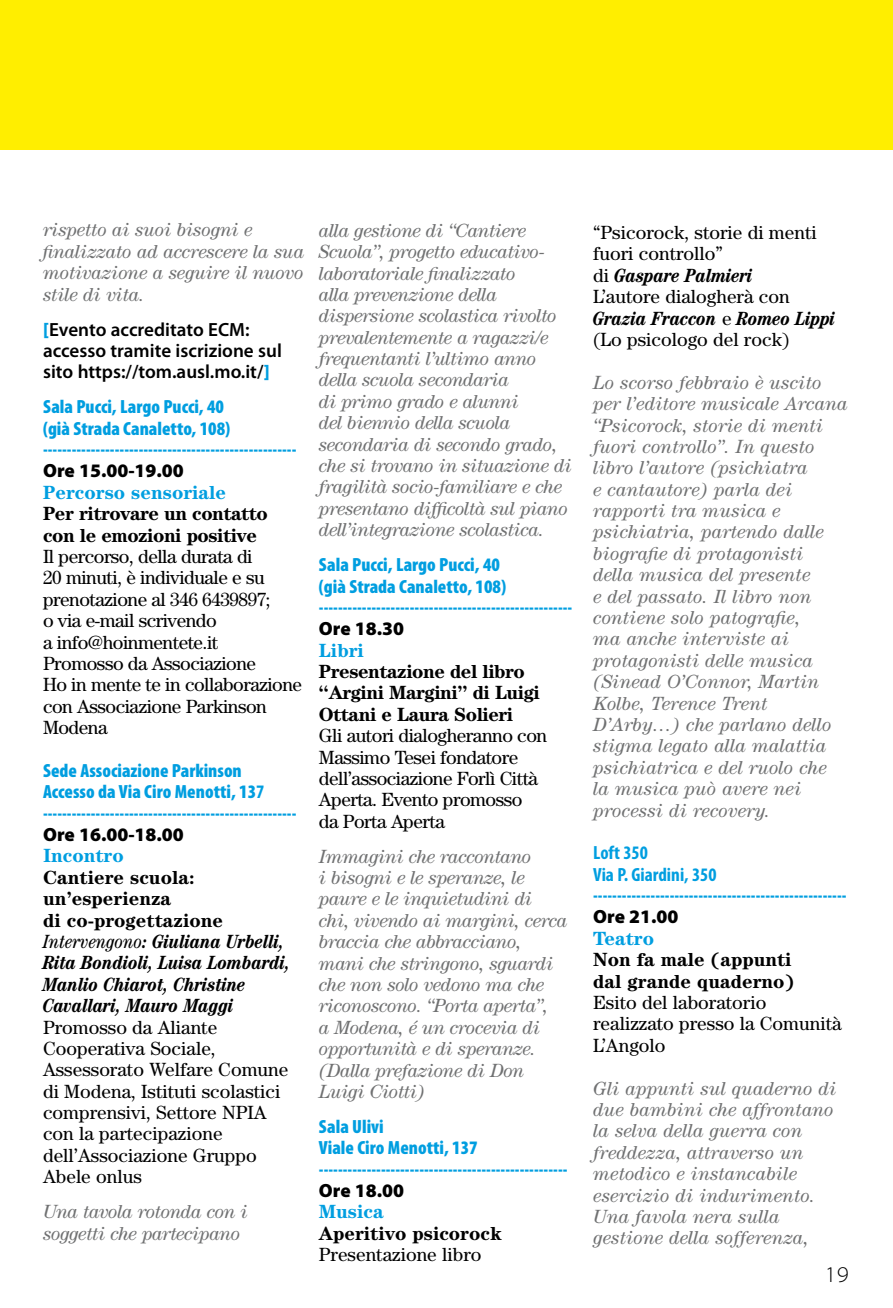
<style>
.page{position:relative;width:893px;height:1308px;background:#fff}
.page>*{position:absolute;margin:0;border:0;box-sizing:border-box;transform-origin:0 0}
.t1{font:300 semi-expanded 22.5px "Myriad Pro";color:#000}
.t2{font:italic 19.12px/21.4px "Century Std";letter-spacing:-.015em;color:#707172}
.t3{font:900 condensed 19.12px/21.4px "Myriad Pro";color:#009ee0}
.t4{font:19.12px/21.4px "Century";color:#000}
.t5{font:19.12px/21.4px "Century";letter-spacing:-.025em;color:#000}
.t6{font:700 19.12px/21.4px "Century";letter-spacing:-.025em;color:#000}
.t7{font:700 19.12px/21.4px "Century";color:#000}
.t8{font:italic 700 condensed 19.12px/21.4px "Century Std";color:#000}
.t9{font:600 19.12px/21.4px "Myriad Pro";color:#000}
.t10{font:900 19.12px "Myriad Pro";color:#000}
.t11{font:700 19.12px "Century";color:#009ee0}
.t12{font:700 condensed 19.12px/21.4px "Myriad Pro";color:#009ee0}
.s1{font-weight:900;color:#009ee0}
.s2{font-weight:700}
.s3{font-weight:400}
.s4{font-weight:700;font-style:italic;font-stretch:condensed}
</style>
<div class="page">
<div style="left:0;top:0;width:893px;height:150px;background:#fe0"></div>
<p class="t2" style="left:43px;top:219px;width:263px">rispetto ai suoi bisogni e finalizzato ad accrescere la sua motivazione a seguire il nuovo stile di vita.</p>
<p class="t9" style="left:43px;top:318px;width:240px"><span class="s1">[</span>Evento accreditato ECM: accesso tramite iscrizione sul sito https://tom.ausl.mo.it/<span class="s1">]</span></p>
<p class="t3" style="left:43px;top:395px;width:255px">Sala Pucci, Largo Pucci, 40<br>(già Strada Canaletto, 108) -----------------------------------------------------</p>
<p class="t10" style="left:43px;top:458px;width:142px">Ore 15.00-19.00</p>
<p class="t11" style="left:43px;top:481px;width:185px">Percorso sensoriale</p>
<p class="t6" style="left:43px;top:502px;width:226px">Per ritrovare un contatto con le emozioni positive</p>
<p class="t5" style="left:43px;top:545px;width:261px">Il percorso, della durata di<br>20 minuti, è individuale e su prenotazione al 346 6439897;<br>o via e-mail scrivendo<br>a info@hoinmentete.it<br>Promosso da Associazione<br>Ho in mente te in collaborazione con Associazione Parkinson<br>Modena</p>
<p class="t3" style="left:43px;top:759px;width:255px">Sede Associazione Parkinson<br>Accesso da Via Ciro Menotti, 13<span class="s2">7 </span>-----------------------------------------------------</p>
<p class="t10" style="left:43px;top:821px;width:142px">Ore 16.00-18.00</p>
<p class="t11" style="left:43px;top:844px;width:82px">Incontro</p>
<p class="t7" style="left:43px;top:866px;width:181px">Cantiere scuola: un’esperienza<br>di co-progettazione</p>
<p class="t8" style="left:43px;top:930px;width:249px"><span class="s3">Intervengono</span>: Giuliana Urbelli,<br>Rita Bondioli, Luisa Lombardi,<br>Manlio Chiarot, Christine<br>Cavallari, Mauro Maggi</p>
<p class="t4" style="left:43px;top:1016px;width:247px">Promosso da Aliante<br>Cooperativa Sociale,<br>Assessorato Welfare Comune di Modena, Istituti scolastici comprensivi, Settore NPIA con la partecipazione dell’Associazione Gruppo<br>Abele onlus</p>
<p class="t2" style="left:43px;top:1200px;width:206px">Una tavola rotonda con i soggetti che partecipano</p>
<p class="t2" style="left:319px;top:219px;width:254px">alla gestione di “Cantiere<br>Scuola”, progetto educativo&shy;laboratoriale finalizzato<br>alla prevenzione della dispersione scolastica rivolto prevalentemente a ragazzi/e frequentanti l’ultimo anno della scuola secondaria<br>di primo grado e alunni<br>del biennio della scuola secondaria di secondo grado, che si trovano in situazione di fragilità socio-familiare e che presentano difficoltà sul piano dell’integrazione scolastica.</p>
<p class="t3" style="left:319px;top:553px;width:255px">Sala Pucci, Largo Pucci, 40<br>(già Strada Canaletto, 108) -----------------------------------------------------</p>
<p class="t10" style="left:319px;top:616px;width:87px">Ore 18.30</p>
<p class="t11" style="left:319px;top:639px;width:46px">Libri</p>
<p class="t6" style="left:319px;top:660px;width:222px">Presentazione del libro “Argini Margini” di Luigi<br>Ottani e Laura Solieri</p>
<p class="t5" style="left:319px;top:724px;width:230px">Gli autori dialogheranno con<br>Massimo Tesei fondatore dell’associazione Forlì Città<br>Aperta. Evento promosso<br>da Porta Aperta</p>
<p class="t2" style="left:319px;top:845px;width:250px">Immagini che raccontano<br>i bisogni e le speranze, le paure e le inquietudini di<br>chi, vivendo ai margini, cerca braccia che abbracciano, mani che stringono, sguardi che non solo vedono ma che riconoscono. “Porta aperta”,<br>a Modena, é un crocevia di opportunità e di speranze. (Dalla prefazione di Don<br>Luigi Ciotti)</p>
<p class="t3" style="left:319px;top:1115px;width:250px">Sala Ulivi<br>Viale Ciro Menotti, 137 ----------------------------------------------------</p>
<p class="t10" style="left:319px;top:1177px;width:87px">Ore 18.00</p>
<p class="t11" style="left:319px;top:1200px;width:66px">Musica</p>
<p class="t7" style="left:319px;top:1222px;width:184px">Aperitivo psicorock</p>
<p class="t4" style="left:319px;top:1243px;width:164px">Presentazione libro</p>
<p class="t4" style="left:593px;top:221px;width:244px">“Psicorock, storie di menti fuori controllo”<br>di <span class="s4">Gaspare Palmieri<br></span>L’autore dialogherà con<br><span class="s4">Grazia Fraccon</span> e <span class="s4">Romeo Lippi </span>(Lo psicologo del rock)</p>
<p class="t2" style="left:593px;top:371px;width:256px">Lo scorso febbraio è uscito per l’editore musicale Arcana “Psicorock, storie di menti fuori controllo”. In questo libro l’autore (psichiatra<br>e cantautore) parla dei rapporti tra musica e psichiatria, partendo dalle biografie di protagonisti della musica del presente<br>e del passato. Il libro non contiene solo patografie,<br>ma anche interviste ai protagonisti delle musica (Sinead O’Connor, Martin<br>Kolbe, Terence Trent<br>D’Arby…) che parlano dello stigma legato alla malattia psichiatrica e del ruolo che la musica può avere nei processi di recovery.</p>
<p class="t12" style="left:593px;top:842px;width:125px">Loft 350<br>Via P. Giardini, 350</p>
<p class="t3" style="left:593px;top:884px;width:255px">-----------------------------------------------------</p>
<p class="t10" style="left:593px;top:904px;width:87px">Ore 21.00</p>
<p class="t11" style="left:593px;top:927px;width:62px">Teatro</p>
<p class="t7" style="left:593px;top:948px;width:202px">Non fa male (appunti dal grande quaderno)</p>
<p class="t4" style="left:593px;top:991px;width:250px">Esito del laboratorio realizzato presso la Comunità<br>L’Angolo</p>
<p class="t2" style="left:593px;top:1077px;width:245px">Gli appunti sul quaderno di due bambini che affrontano la selva della guerra con freddezza, attraverso un metodico e instancabile esercizio di indurimento.<br>Una favola nera sulla gestione della sofferenza,</p>
<p class="t1" style="left:825px;top:1260px;width:25px">19</p>
</div>
